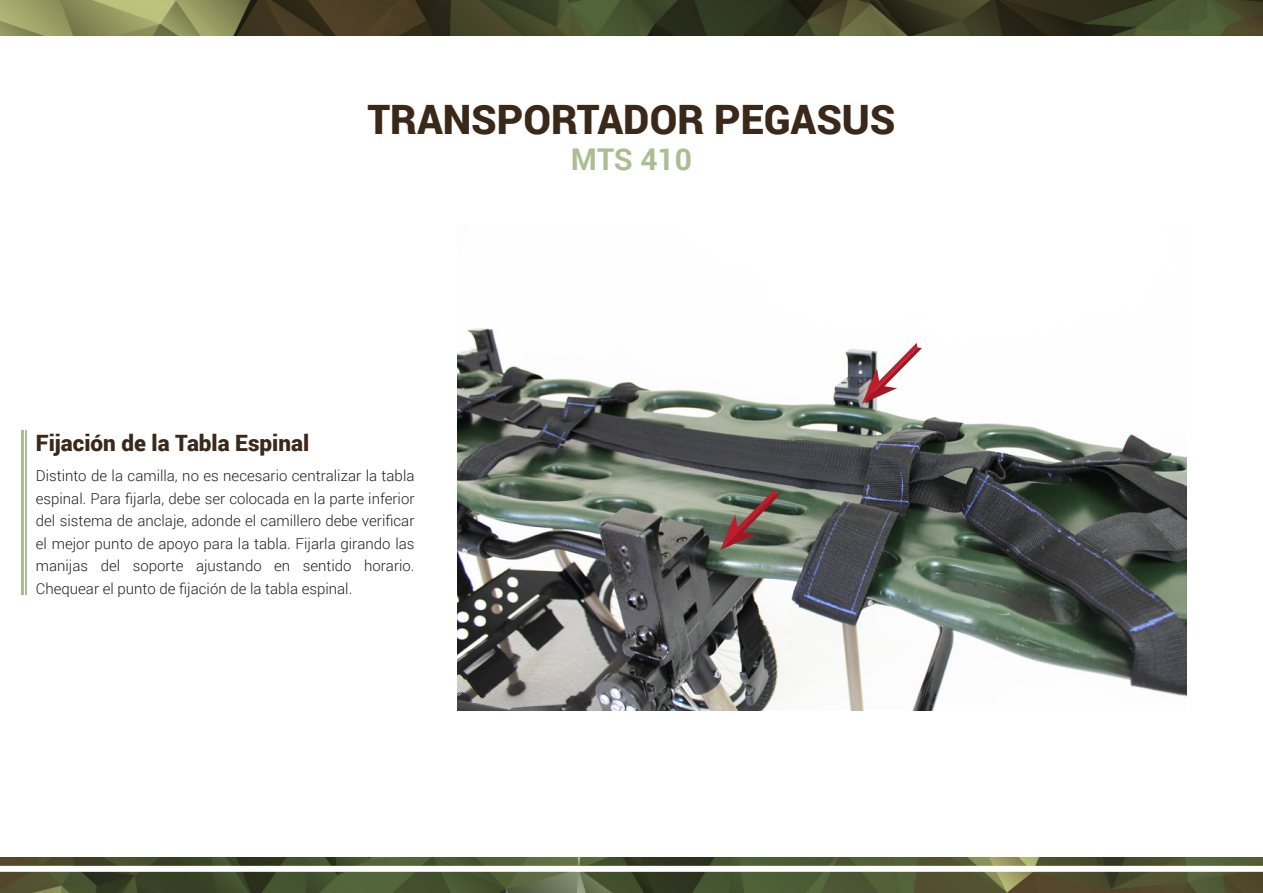
<style>
.page{position:relative;width:1263px;height:893px;background:#fff}
.page>*{position:absolute;margin:0;border:0;box-sizing:border-box;transform-origin:0 0}
.t1{font:900 40.5px "Roboto";color:#3a2819}
.t2{font:700 30px "Roboto";color:#abbd91}
.t3{font:900 22.5px "Roboto";color:#3a2819}
.t4{font:300 15px/22.5px "Roboto";color:#231f20;text-align:justify}
</style>
<div class="page">
<img style="left:0;top:858px;width:1263px;height:35px">
<div style="left:0;top:866px;width:1263px;height:6px;background:#fff"></div>
<img style="left:0;top:0;width:1263px;height:35px">
<hr style="left:26px;top:430px;width:1px;height:165px;background:#abbd91">
<hr style="left:21px;top:430px;width:3px;height:165px;background:#abbd91">
<img style="left:457px;top:328px;width:729px;height:382px">
<svg style="left:862px;top:343px;width:60px;height:61px"></svg>
<svg style="left:720px;top:489px;width:60px;height:61px;background:#766459"></svg>
<h1 class="t1" style="left:367px;top:91px;width:529px">TRANSPORTADOR PEGASUS</h1>
<h2 class="t2" style="left:571px;top:138px;width:123px">MTS 410</h2>
<h3 class="t3" style="left:36px;top:427px;width:275px">Fijación de la Tabla Espinal</h3>
<p class="t4" style="left:36px;top:464px;width:380px">Distinto de la camilla, no es necesario centralizar la tabla espinal. Para fijarla, debe ser colocada en la parte inferior del sistema de anclaje, adonde el camillero debe verificar el mejor punto de apoyo para la tabla. Fijarla girando las manijas del soporte ajustando en sentido horario.<br>Chequear el punto de fijación de la tabla espinal.</p>
</div>
